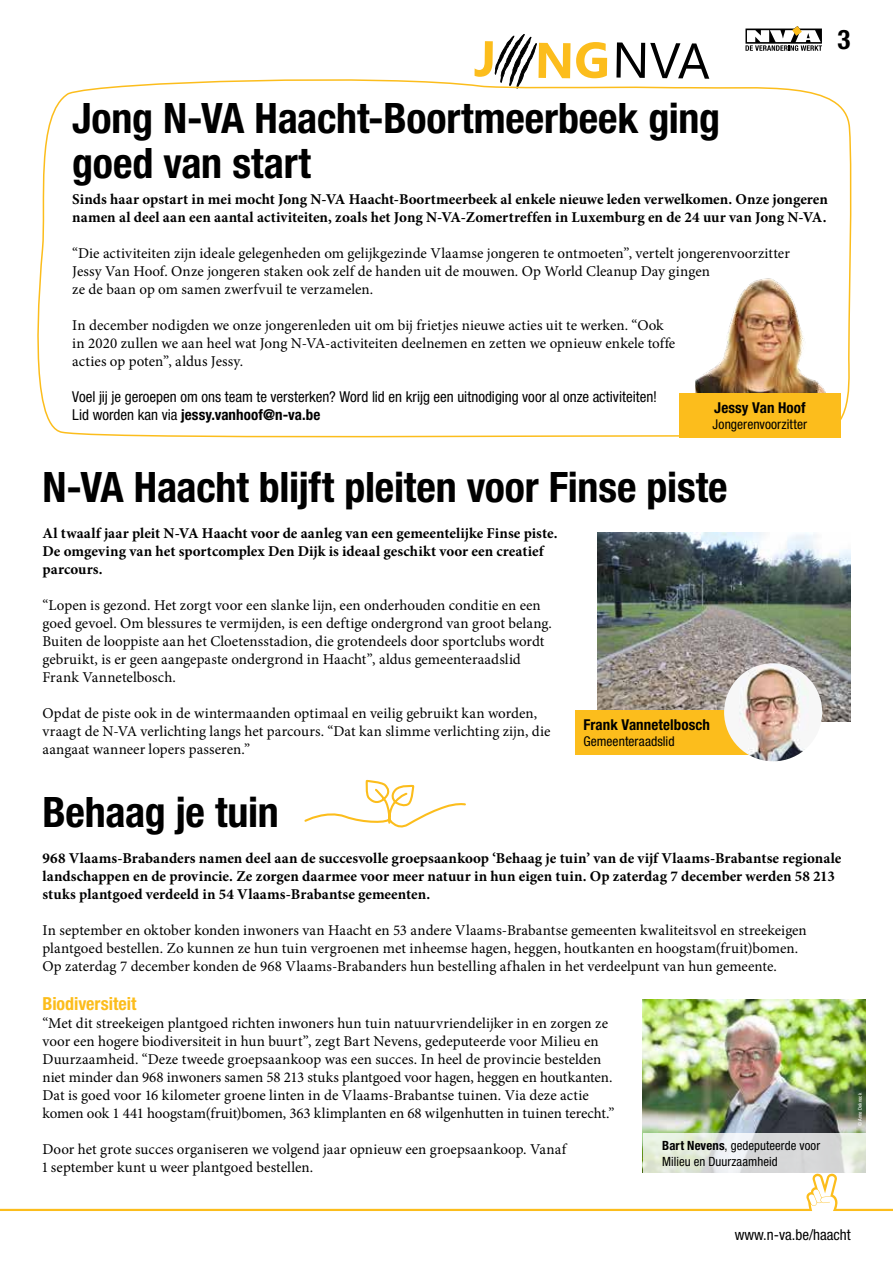
<style>
.page{position:relative;width:893px;height:1263px;background:#fff}
.page>*{position:absolute;margin:0;border:0;box-sizing:border-box;transform-origin:0 0}
.t1{font:700 condensed 42px/45px "Helvetica Neue LT Std";letter-spacing:-.005em;color:#000}
.t2{font:700 condensed 27px "Helvetica Neue LT Std";color:#000}
.t3{font:700 condensed 18px "Helvetica Neue LT Std";color:#fcbd1c}
.t4{font:15px/18px "Minion Pro";color:#000}
.t5{font:700 15px/18px "Minion Pro";letter-spacing:.005em;color:#000}
.t6{font:condensed 15px/18px "Helvetica Neue LT Std";color:#000}
.t7{font:700 condensed 15px "Helvetica Neue LT Std";letter-spacing:.005em;color:#000}
.t8{font:condensed 13.5px "Helvetica Neue LT Std";letter-spacing:.005em;color:#000}
.t9{font:condensed 12.75px/15.3px "Helvetica Neue LT Std";letter-spacing:.005em;color:#000}
.t10{font:condensed 5.1px "Helvetica Neue LT Std";letter-spacing:.015em;color:#fff}
.s1{font-weight:700}
</style>
<div class="page">
<svg style="left:616px;top:42px;width:92px;height:32px"></svg>
<svg style="left:576px;top:42px;width:31px;height:32px"></svg>
<svg style="left:474px;top:34px;width:96px;height:40px"></svg>
<svg style="left:37px;top:74px;width:815px;height:364px"></svg>
<div style="left:679px;top:393px;width:162px;height:45px;background:#fcbd1c"></div>
<img style="left:643px;top:999px;width:222px;height:134px">
<svg style="left:643px;top:1133px;width:222px;height:39px;background:#dfe3dd"></svg>
<img style="left:597px;top:532px;width:253px;height:190px">
<div style="left:575px;top:711px;width:182px;height:44px;background:#fcbd1c"></div>
<svg style="left:304px;top:779px;width:162px;height:49px"></svg>
<img style="left:724px;top:663px;width:98px;height:98px;border-radius:49px">
<svg style="left:0;top:1173px;width:893px;height:38px"></svg>
<svg style="left:745px;top:26px;width:77px;height:25px"></svg>
<h2 class="t2" style="left:837px;top:23px;width:14px">3</h2>
<h1 class="t1" style="left:72px;top:95px;width:649px">Jong N-VA Haacht-Boortmeerbeek ging goed van start</h1>
<p class="t5" style="left:72px;top:190px;width:757px">Sinds haar opstart in mei mocht Jong N-VA Haacht-Boortmeerbeek al enkele nieuwe leden verwelkomen. Onze jongeren namen al deel aan een aantal activiteiten, zoals het Jong N-VA-Zomertreffen in Luxemburg en de 24 uur van Jong N-VA.</p>
<p class="t4" style="left:72px;top:244px;width:719px">“Die activiteiten zijn ideale gelegenheden om gelijkgezinde Vlaamse jongeren te ontmoeten”, vertelt jongerenvoorzitter<br>Jessy Van Hoof. Onze jongeren staken ook zelf de handen uit de mouwen. Op World Cleanup Day gingen<br>ze de baan op om samen zwerfvuil te verzamelen.</p>
<p class="t4" style="left:72px;top:316px;width:605px">In december nodigden we onze jongerenleden uit om bij frietjes nieuwe acties uit te werken. “Ook in 2020 zullen we aan heel wat Jong N-VA-activiteiten deelnemen en zetten we opnieuw enkele toffe acties op poten”, aldus Jessy.</p>
<p class="t6" style="left:72px;top:388px;width:586px">Voel jij je geroepen om ons team te versterken? Word lid en krijg een uitnodiging voor al onze activiteiten!<br>Lid worden kan via <span class="s1">jessy.vanhoof@n-va.be</span></p>
<p class="t7" style="left:714px;top:398px;width:93px">Jessy Van Hoof</p>
<p class="t8" style="left:713px;top:416px;width:96px">Jongerenvoorzitter</p>
<h1 class="t1" style="left:43px;top:464px;width:687px">N-VA Haacht blijft pleiten voor Finse piste</h1>
<p class="t5" style="left:43px;top:524px;width:517px">Al twaalf jaar pleit N-VA Haacht voor de aanleg van een gemeentelijke Finse piste.<br>De omgeving van het sportcomplex Den Dijk is ideaal geschikt voor een creatief parcours.</p>
<p class="t4" style="left:43px;top:597px;width:511px">“Lopen is gezond. Het zorgt voor een slanke lijn, een onderhouden conditie en een goed gevoel. Om blessures te vermijden, is een deftige ondergrond van groot belang.<br>Buiten de looppiste aan het Cloetensstadion, die grotendeels door sportclubs wordt gebruikt, is er geen aangepaste ondergrond in Haacht”, aldus gemeenteraadslid Frank Vannetelbosch.</p>
<p class="t4" style="left:43px;top:705px;width:509px">Opdat de piste ook in de wintermaanden optimaal en veilig gebruikt kan worden, vraagt de N-VA verlichting langs het parcours. “Dat kan slimme verlichting zijn, die aangaat wanneer lopers passeren.”</p>
<p class="t7" style="left:583px;top:715px;width:128px">Frank Vannetelbosch</p>
<p class="t8" style="left:583px;top:734px;width:93px">Gemeenteraadslid</p>
<h1 class="t1" style="left:43px;top:789px;width:238px">Behaag je tuin</h1>
<p class="t5" style="left:43px;top:849px;width:800px">968 Vlaams-Brabanders namen deel aan de succesvolle groepsaankoop ‘Behaag je tuin’ van de vijf Vlaams-Brabantse regionale landschappen en de provincie. Ze zorgen daarmee voor meer natuur in hun eigen tuin. Op zaterdag 7 december werden 58 213 stuks plantgoed verdeeld in 54 Vlaams-Brabantse gemeenten.</p>
<p class="t4" style="left:43px;top:922px;width:766px">In september en oktober konden inwoners van Haacht en 53 andere Vlaams-Brabantse gemeenten kwaliteitsvol en streekeigen plantgoed bestellen. Zo kunnen ze hun tuin vergroenen met inheemse hagen, heggen, houtkanten en hoogstam(fruit)bomen.<br>Op zaterdag 7 december konden de 968 Vlaams-Brabanders hun bestelling afhalen in het verdeelpunt van hun gemeente.</p>
<p class="t3" style="left:43px;top:993px;width:95px">Biodiversiteit</p>
<p class="t4" style="left:43px;top:1015px;width:574px">“Met dit streekeigen plantgoed richten inwoners hun tuin natuurvriendelijker in en zorgen ze voor een hogere biodiversiteit in hun buurt”, zegt Bart Nevens, gedeputeerde voor Milieu en Duurzaamheid. “Deze tweede groepsaankoop was een succes. In heel de provincie bestelden niet minder dan 968 inwoners samen 58 213 stuks plantgoed voor hagen, heggen en houtkanten.<br>Dat is goed voor 16 kilometer groene linten in de Vlaams-Brabantse tuinen. Via deze actie komen ook 1 441 hoogstam(fruit)bomen, 363 klimplanten en 68 wilgenhutten in tuinen terecht.”</p>
<p class="t4" style="left:43px;top:1141px;width:525px">Door het grote succes organiseren we volgend jaar opnieuw een groepsaankoop. Vanaf<br>1 september kunt u weer plantgoed bestellen.</p>
<p class="t9" style="left:662px;top:1138px;width:159px"><span class="s1">Bart Nevens</span>, gedeputeerde voor<br>Milieu en Duurzaamheid</p>
<p class="t10" style="left:857px;top:1126px;width:35px;rotate:-90deg">© Anne Deknock</p>
<p class="t6" style="left:735px;top:1225px;width:118px">www.n-va.be/haacht</p>
</div>
